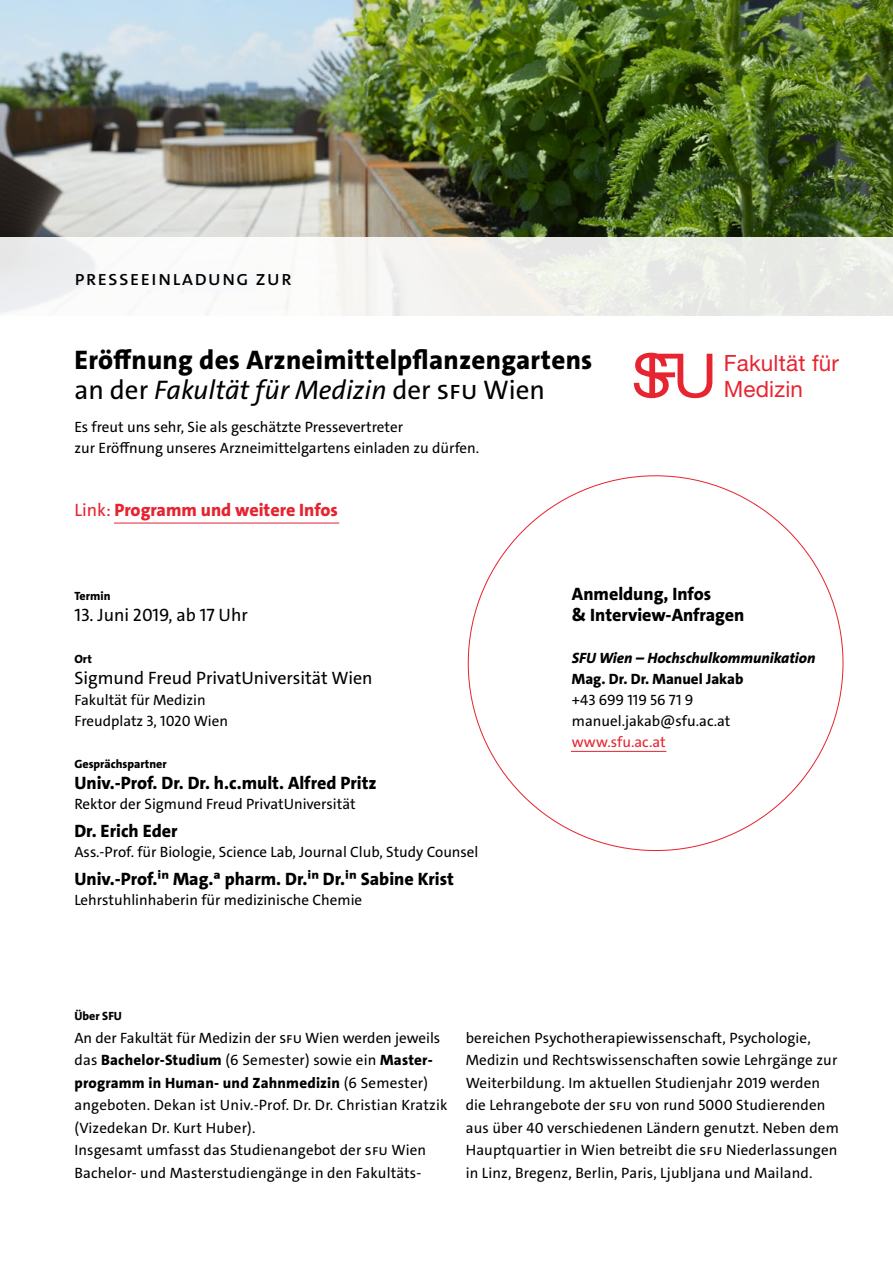
<style>
.page{position:relative;width:893px;height:1263px;background:#fff}
.page>*{position:absolute;margin:0;border:0;box-sizing:border-box;transform-origin:0 0}
.t1{font:800 27px/30px "The Sans C4 s";letter-spacing:.01em;color:#000}
.t2{font:22.35px/25.3px "Helvetica Neue";letter-spacing:.01em;color:#e62531}
.t3{font:21px "The Sans C4 s";letter-spacing:.05em;color:#000}
.t4{font:800 18px/21px "The Sans C4 s";color:#000}
.t5{font:18px "The Sans C4 s";color:#000}
.t6{font:800 18px "The Sans C4 s";color:#e6232f}
.t7{font:15px/22.5px "The Sans C4 s";color:#000}
.t8{font:italic 800 15px "The Sans C4 s";color:#000}
.t9{font:800 15px "The Sans C4 s";color:#000}
.t10{font:15px "The Sans C4 s";color:#e6232f}
.t11{font:800 12px "The Sans C4 s";color:#000}
.s1{font-weight:400}
.s2{font-weight:400;font-style:italic}
.s3{font-weight:800}
</style>
<div class="page">
<img style="left:0;top:0;width:893px;height:237px">
<div style="left:0;top:237px;width:893px;height:85px;background:linear-gradient(to bottom,#f0f0ed,#f5f5f3)"></div>
<svg style="left:634px;top:353px;width:78px;height:45px"></svg>
<hr style="left:114px;top:522px;width:225px;height:1px;background:#e6232f">
<hr style="left:571px;top:751px;width:95px;height:1px;background:#e6232f">
<h3 class="t3" style="left:74px;top:264px;width:219px">Presseeinladung zur</h3>
<h1 class="t1" style="left:74px;top:345px;width:519px">Eröffnung des Arzneimittelpflanzengartens <span class="s1">an der</span> <span class="s2">Fakultät für Medizin</span> <span class="s1">der SFU Wien</span></h1>
<p class="t7" style="left:74px;top:417px;width:406px;line-height:21px">Es freut uns sehr, Sie als geschätzte Pressevertreter<br>zur Eröffnung unseres Arzneimittelgartens einladen zu dürfen.</p>
<p class="t6" style="left:74px;top:498px;width:265px"><span class="s1">Link:</span> Programm und weitere Infos</p>
<h2 class="t2" style="left:724px;top:352px;width:117px">Fakultät für<br>Medizin</h2>
<p class="t11" style="left:74px;top:588px;width:38px">Termin</p>
<p class="t5" style="left:74px;top:603px;width:175px">13. Juni 2019, ab 17 Uhr</p>
<p class="t11" style="left:74px;top:651px;width:19px">Ort</p>
<p class="t5" style="left:74px;top:666px;width:300px">Sigmund Freud PrivatUniversität Wien</p>
<p class="t7" style="left:74px;top:690px;width:155px;line-height:21px">Fakultät für Medizin<br>Freudplatz 3, 1020 Wien</p>
<p class="t11" style="left:74px;top:756px;width:94px">Gesprächspartner</p>
<p class="t4" style="left:74px;top:773px;width:304px">Univ.-Prof. Dr. Dr. h.c.mult. Alfred Pritz</p>
<p class="t7" style="left:74px;top:792px;width:283px">Rektor der Sigmund Freud PrivatUniversität</p>
<p class="t4" style="left:74px;top:821px;width:105px">Dr. Erich Eder</p>
<p class="t7" style="left:74px;top:840px;width:406px">Ass.-Prof. für Biologie, Science Lab, Journal Club, Study Counsel</p>
<p class="t4" style="left:74px;top:869px;width:381px">Univ.-Prof.iⁿ Mag.a pharm. Dr.iⁿ Dr.iⁿ Sabine Krist</p>
<p class="t7" style="left:74px;top:888px;width:289px">Lehrstuhlinhaberin für medizinische Chemie</p>
<p class="t4" style="left:572px;top:584px;width:174px">Anmeldung, Infos<br>&amp; Interview-Anfragen</p>
<p class="t8" style="left:572px;top:648px;width:245px">SFU Wien – Hochschulkommunikation</p>
<p class="t9" style="left:572px;top:669px;width:173px">Mag. Dr. Dr. Manuel Jakab</p>
<p class="t7" style="left:572px;top:690px;width:160px;line-height:21px">+43 699 119 56 71 9 manuel.jakab@sfu.ac.at</p>
<p class="t10" style="left:572px;top:732px;width:95px">www.sfu.ac.at</p>
<p class="t11" style="left:74px;top:1008px;width:49px">Über SFU</p>
<p class="t7" style="left:74px;top:1026px;width:375px">An der Fakultät für Medizin der SFU Wien werden jeweils das <span class="s3">Bachelor-Studium</span> (6 Semester) sowie ein <span class="s3">Master&shy;programm in Human- und Zahnmedizin</span> (6 Semester) angeboten. Dekan ist Univ.-Prof. Dr. Dr. Christian Kratzik (Vizedekan Dr. Kurt Huber).<br>Insgesamt umfasst das Studienangebot der SFU Wien Bachelor- und Masterstudiengänge in den Fakultäts-</p>
<p class="t7" style="left:466px;top:1026px;width:375px">bereichen Psychotherapiewissenschaft, Psychologie, Medizin und Rechtswissenschaften sowie Lehrgänge zur Weiterbildung. Im aktuellen Studienjahr 2019 werden die Lehrangebote der SFU von rund 5000 Studierenden aus über 40 verschiedenen Ländern genutzt. Neben dem Hauptquartier in Wien betreibt die SFU Niederlassungen in Linz, Bregenz, Berlin, Paris, Ljubljana und Mailand.</p>
</div>
